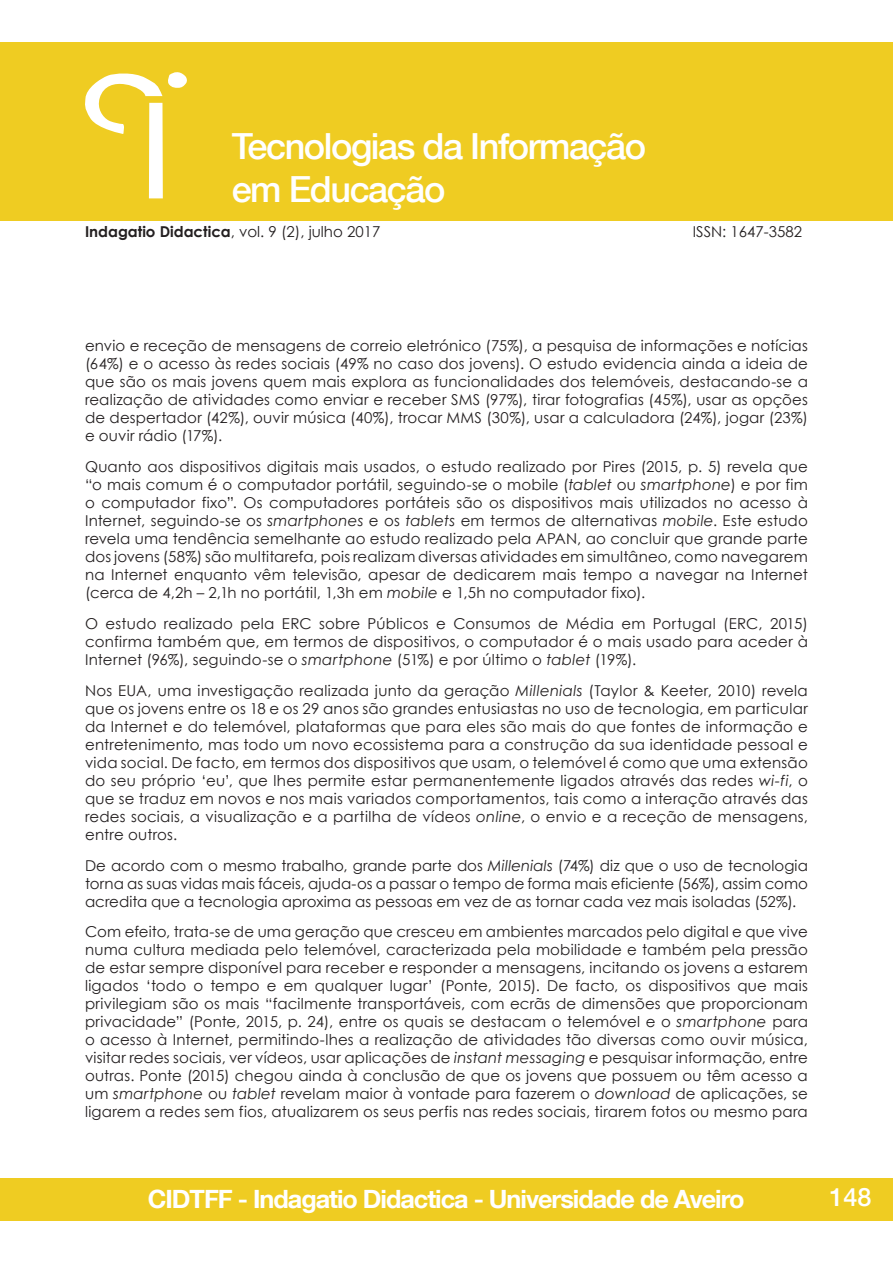
<style>
.page{position:relative;width:893px;height:1263px;background:#fff}
.page>*{position:absolute;margin:0;border:0;box-sizing:border-box;transform-origin:0 0}
.t1{font:500 36px/43.2px "Helvetica Neue LT Com";letter-spacing:-.04em;color:#fff}
.t2{font:700 25.2px "Helvetica Neue LT Com";letter-spacing:-.04em;color:#fff}
.t3{font:500 25.2px "Helvetica Neue LT Com";color:#fff}
.paragrafos{font:15px/18px "Century Gothic";letter-spacing:.01em;color:#231f20;text-align:justify}
.s1{font-weight:700}
.s2{font-style:italic}
</style>
<div class="page">
<div style="left:0;top:1178px;width:893px;height:42px;background:#efcc22"></div>
<div style="left:0;top:43px;width:893px;height:178px;background:#efcc22"></div>
<div style="left:149px;top:103px;width:14px;height:95px;background:#fff"></div>
<svg style="left:85px;top:72px;width:102px;height:62px"></svg>
<h1 class="t1" style="left:232px;top:124px;width:416px">Tecnologias da Informação em Educação</h1>
<p class="paragrafos" style="left:85px;top:222px;width:297px"><span class="s1">Indagatio Didactica</span>, vol. 9 (2), julho 2017</p>
<p class="paragrafos" style="left:693px;top:222px;width:111px">ISSN: 1647-3582</p>
<p class="paragrafos" style="left:85px;top:337px;width:724px">envio e receção de mensagens de correio eletrónico (75%), a pesquisa de informações e notícias (64%) e o acesso às redes sociais (49% no caso dos jovens). O estudo evidencia ainda a ideia de que são os mais jovens quem mais explora as funcionalidades dos telemóveis, destacando-se a realização de atividades como enviar e receber SMS (97%), tirar fotografias (45%), usar as opções de despertador (42%), ouvir música (40%), trocar MMS (30%), usar a calculadora (24%), jogar (23%) e ouvir rádio (17%).</p>
<p class="paragrafos" style="left:85px;top:458px;width:724px">Quanto aos dispositivos digitais mais usados, o estudo realizado por Pires (2015, p. 5) revela que “o mais comum é o computador portátil, seguindo-se o mobile (<span class="s2">tablet</span> ou <span class="s2">smartphone</span>) e por fim o computador fixo”. Os computadores portáteis são os dispositivos mais utilizados no acesso à Internet, seguindo-se os <span class="s2">smartphones</span> e os <span class="s2">tablets</span> em termos de alternativas <span class="s2">mobile</span>. Este estudo revela uma tendência semelhante ao estudo realizado pela APAN, ao concluir que grande parte dos jovens (58%) são multitarefa, pois realizam diversas atividades em simultâneo, como navegarem na Internet enquanto vêm televisão, apesar de dedicarem mais tempo a navegar na Internet (cerca de 4,2h – 2,1h no portátil, 1,3h em <span class="s2">mobile</span> e 1,5h no computador fixo).</p>
<p class="paragrafos" style="left:85px;top:614px;width:724px">O estudo realizado pela ERC sobre Públicos e Consumos de Média em Portugal (ERC, 2015) confirma também que, em termos de dispositivos, o computador é o mais usado para aceder à Internet (96%), seguindo-se o <span class="s2">smartphone</span> (51%) e por último o <span class="s2">tablet</span> (19%).</p>
<p class="paragrafos" style="left:85px;top:681px;width:724px">Nos EUA, uma investigação realizada junto da geração <span class="s2">Millenials</span> (Taylor &amp; Keeter, 2010) revela que os jovens entre os 18 e os 29 anos são grandes entusiastas no uso de tecnologia, em particular da Internet e do telemóvel, plataformas que para eles são mais do que fontes de informação e entretenimento, mas todo um novo ecossistema para a construção da sua identidade pessoal e vida social. De facto, em termos dos dispositivos que usam, o telemóvel é como que uma extensão do seu próprio ‘eu’, que lhes permite estar permanentemente ligados através das redes <span class="s2">wi-fi</span>, o que se traduz em novos e nos mais variados comportamentos, tais como a interação através das redes sociais, a visualização e a partilha de vídeos <span class="s2">online</span>, o envio e a receção de mensagens, entre outros.</p>
<p class="paragrafos" style="left:85px;top:856px;width:724px">De acordo com o mesmo trabalho, grande parte dos <span class="s2">Millenials</span> (74%) diz que o uso de tecnologia torna as suas vidas mais fáceis, ajuda-os a passar o tempo de forma mais eficiente (56%), assim como acredita que a tecnologia aproxima as pessoas em vez de as tornar cada vez mais isoladas (52%).</p>
<p class="paragrafos" style="left:85px;top:923px;width:724px">Com efeito, trata-se de uma geração que cresceu em ambientes marcados pelo digital e que vive numa cultura mediada pelo telemóvel, caracterizada pela mobilidade e também pela pressão de estar sempre disponível para receber e responder a mensagens, incitando os jovens a estarem ligados ‘todo o tempo e em qualquer lugar’ (Ponte, 2015). De facto, os dispositivos que mais privilegiam são os mais “facilmente transportáveis, com ecrãs de dimensões que proporcionam privacidade” (Ponte, 2015, p. 24), entre os quais se destacam o telemóvel e o <span class="s2">smartphone</span> para o acesso à Internet, permitindo-lhes a realização de atividades tão diversas como ouvir música, visitar redes sociais, ver vídeos, usar aplicações de <span class="s2">instant messaging</span> e pesquisar informação, entre outras. Ponte (2015) chegou ainda à conclusão de que os jovens que possuem ou têm acesso a um <span class="s2">smartphone</span> ou <span class="s2">tablet</span> revelam maior à vontade para fazerem o <span class="s2">download</span> de aplicações, se ligarem a redes sem fios, atualizarem os seus perfis nas redes sociais, tirarem fotos ou mesmo para</p>
<h2 class="t2" style="left:148px;top:1183px;width:598px">CIDTFF - Indagatio Didactica - Universidade de Aveiro</h2>
<h2 class="t3" style="left:829px;top:1181px;width:44px">148</h2>
</div>
